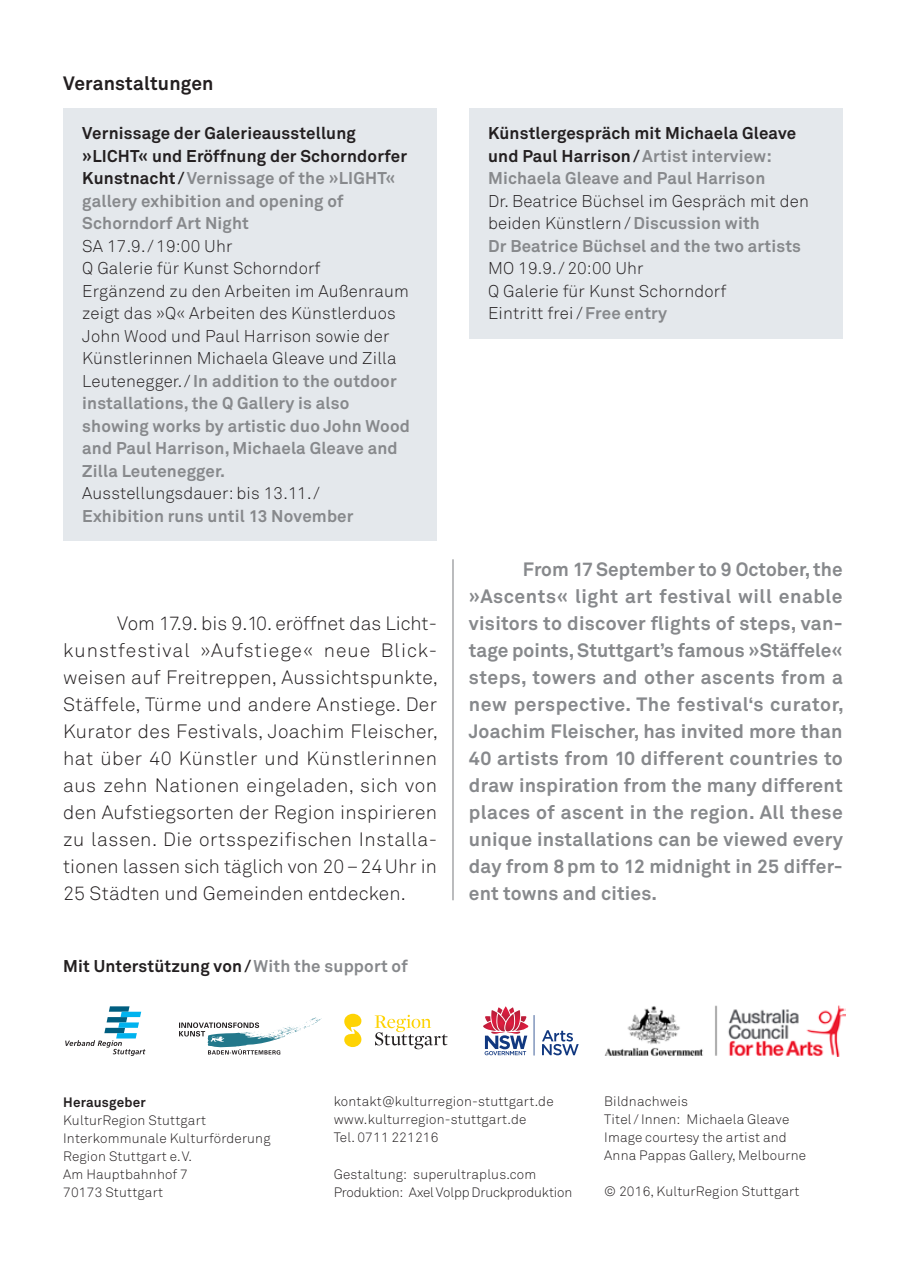
<style>
.page{position:relative;width:906px;height:1276px;background:#fff}
.page>*{position:absolute;margin:0;border:0;box-sizing:border-box;transform-origin:0 0}
.t1{font:700 19.12px/27px "Akkurat Std KRS";letter-spacing:.01em;color:#87898c;text-align:justify}
.t2{font:19.12px/27px "Akkurat Std Light KRS";letter-spacing:.01em;color:#231f20;text-align:justify}
.t3{font:700 19.12px "Akkurat Std KRS";letter-spacing:.01em;color:#231f20}
.t4{font:16.88px/22.5px "Akkurat Std Light KRS";letter-spacing:.01em;color:#231f20}
.t5{font:700 16.88px/22.5px "Akkurat Std KRS";letter-spacing:.01em;color:#231f20}
.t6{font:700 16.88px/22.5px "Akkurat Std KRS";letter-spacing:.01em;color:#87898c}
.t7{font:13.5px/18px "Akkurat Std Light KRS";letter-spacing:.015em;color:#231f20}
.t8{font:13.5px/18px "Akkurat Std Light KRS";letter-spacing:-.01em;color:#231f20}
.t9{font:700 13.5px "Akkurat Std KRS";letter-spacing:.015em;color:#231f20}
.s1{color:#87898c}
.s2{font-family:"Akkurat Std Light KRS";font-weight:400;color:#231f20}
.s3{font-family:"Akkurat Std KRS";font-weight:700;color:#87898c}
</style>
<div class="page">
<div style="left:63px;top:108px;width:374px;height:433px;background:#e4e8ec"></div>
<div style="left:469px;top:108px;width:374px;height:230px;background:#e4e8ec"></div>
<svg style="left:65px;top:1006px;width:80px;height:50px"></svg>
<svg style="left:179px;top:1017px;width:143px;height:37px"></svg>
<svg style="left:375px;top:1014px;width:72px;height:35px"></svg>
<svg style="left:344px;top:1013px;width:18px;height:34px"></svg>
<svg style="left:542px;top:1030px;width:36px;height:25px"></svg>
<svg style="left:483px;top:1006px;width:51px;height:49px"></svg>
<img style="left:604px;top:1005px;width:241px;height:51px">
<hr style="left:452px;top:559px;width:1px;height:341px;background:#87898c">
<p class="t3" style="left:63px;top:71px;width:152px">Veranstaltungen</p>
<p class="t5" style="left:82px;top:122px;width:326px">Vernissage der Galerieausstellung »LICHT« und Eröffnung der Schorndorfer Kunstnacht /<span class="s1">Vernissage of the »LIGHT« gallery exhibition and opening of Schorndorf Art Night</span></p>
<p class="t4" style="left:82px;top:234px;width:328px">SA 17.9./ 19:00 Uhr<br>Q Galerie für Kunst Schorndorf<br>Ergänzend zu den Arbeiten im Außenraum zeigt das »Q« Arbeiten des Künstlerduos John Wood und Paul Harrison sowie der Künstlerinnen Michaela Gleave und Zilla</p>
<p class="t6" style="left:82px;top:369px;width:329px"><span class="s2">Leutenegger./</span>In addition to the outdoor installations, the Q Gallery is also showing works by artistic duo John Wood and Paul Harrison, Michaela Gleave and Zilla Leutenegger.</p>
<p class="t4" style="left:82px;top:482px;width:239px">Ausstellungsdauer: bis 13.11./</p>
<p class="t6" style="left:82px;top:504px;width:273px">Exhibition runs until 13 November</p>
<p class="t2" style="left:63px;top:610px;width:376px;text-indent:54px">Vom 17.9. bis 9.10. eröffnet das Licht&shy;kunstfestival »Aufstiege« neue Blick&shy;weisen auf Freitreppen, Aussichtspunkte, Stäffele, Türme und andere Anstiege. Der Kurator des Festivals, Joachim Fleischer, hat über 40 Künstler und Künstlerinnen aus zehn Nationen eingeladen, sich von den Aufstiegsorten der Region inspirieren zu lassen. Die ortsspezifischen Installa&shy;tionen lassen sich täglich von 20–24Uhr in 25 Städten und Gemeinden entdecken.</p>
<p class="t5" style="left:63px;top:955px;width:346px">Mit Unterstützung von/<span class="s1">With the support of</span></p>
<p class="t5" style="left:488px;top:122px;width:310px">Künstlergespräch mit Michaela Gleave und Paul Harrison/<span class="s1">Artist interview:<br>Michaela Gleave and Paul Harrison</span></p>
<p class="t4" style="left:488px;top:189px;width:322px">Dr. Beatrice Büchsel im Gespräch mit den beiden Künstlern/<span class="s3">Discussion with</span></p>
<p class="t6" style="left:488px;top:234px;width:314px">Dr Beatrice Büchsel and the two artists</p>
<p class="t4" style="left:488px;top:257px;width:240px">MO 19.9./ 20:00 Uhr<br>Q Galerie für Kunst Schorndorf<br>Eintritt frei/<span class="s3">Free entry</span></p>
<p class="t1" style="left:469px;top:556px;width:376px;text-indent:54px">From 17 September to 9 October, the »Ascents« light art festival will enable visitors to discover flights of steps, van&shy;tage points, Stuttgart’s famous »Stäffele« steps, towers and other ascents from a new perspective. The festival‘s curator, Joachim Fleischer, has invited more than 40 artists from 10 different countries to draw inspiration from the many different places of ascent in the region. All these unique installations can be viewed every day from 8pm to 12 midnight in 25 differ&shy;ent towns and cities.</p>
<p class="t9" style="left:63px;top:1093px;width:84px">Herausgeber</p>
<p class="t7" style="left:63px;top:1110px;width:209px">KulturRegion Stuttgart<br>Interkommunale Kulturförderung<br>Region Stuttgart e.V.<br>Am Hauptbahnhof 7<br>70173 Stuttgart</p>
<p class="t7" style="left:334px;top:1092px;width:221px">kontakt@kulturregion-stuttgart.de www.kulturregion-stuttgart.de<br>Tel. 0711 221216</p>
<p class="t8" style="left:334px;top:1164px;width:240px">Gestaltung: superultraplus.com<br>Produktion: Axel Volpp Druckproduktion</p>
<p class="t7" style="left:604px;top:1092px;width:203px">Bildnachweis<br>Titel/Innen: Michaela Gleave<br>Image courtesy the artist and<br>Anna Pappas Gallery, Melbourne</p>
<p class="t7" style="left:604px;top:1182px;width:197px">© 2016, KulturRegion Stuttgart</p>
</div>
